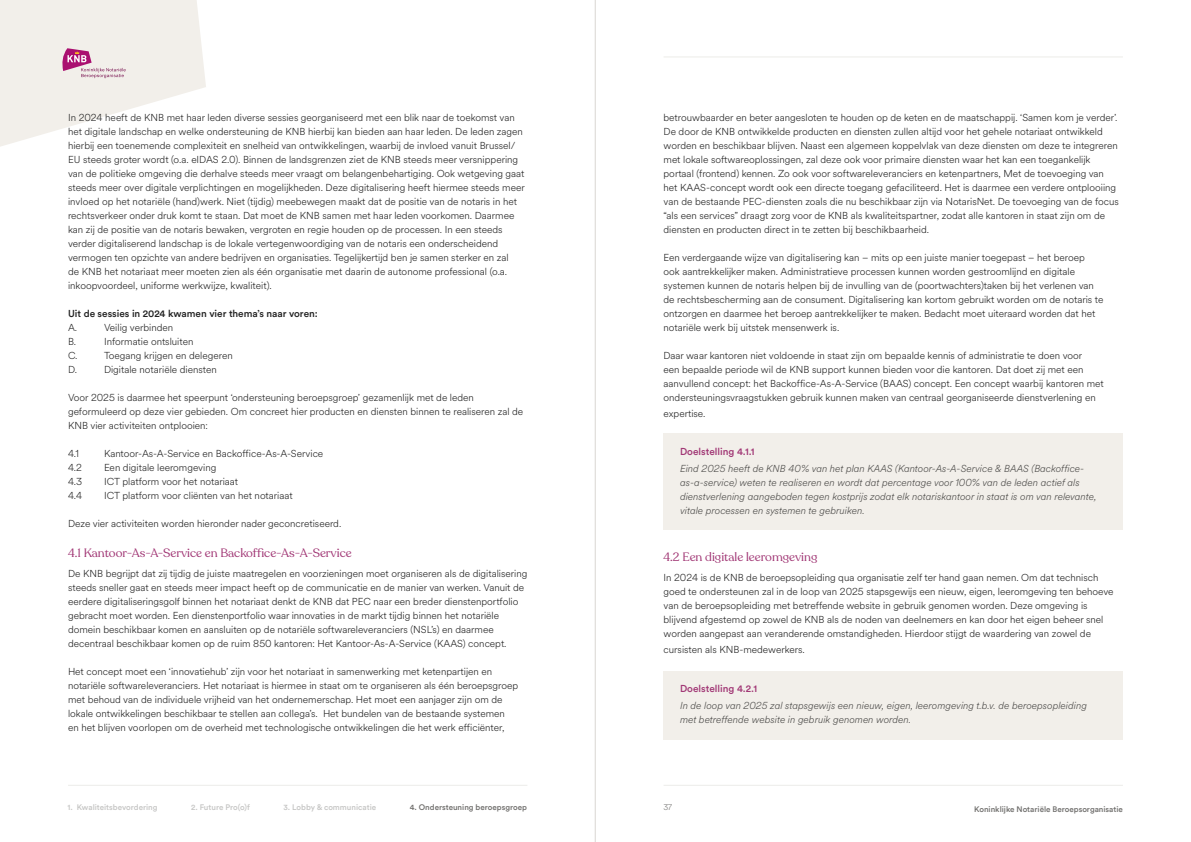
<style>
.page{position:relative;width:1191px;height:842px;background:#fff}
.page>*{position:absolute;margin:0;border:0;box-sizing:border-box;transform-origin:0 0}
.t1{font:12px "Recoleta";color:#a13775}
.t2{font:300 10px/14px "Circular Spotify Text";color:#222}
.t3{font:italic 300 10px/14px "Circular Spotify Text";color:#4d4c4a}
.t4{font:500 10px "Circular Std";color:#222}
.t5{font:500 10px "Circular Std";color:#a13775}
.t6{font:500 8px "Circular Std";color:#71706e}
.t7{font:500 8px "Circular Std";color:#c6c6c5}
.t8{font:300 8px "Circular Spotify Text";color:#71706e}
</style>
<div class="page">
<hr style="left:663px;top:785px;width:460px;height:1px;background:#d9d7d2">
<hr style="left:68px;top:785px;width:459px;height:1px;background:#d9d7d2">
<hr style="left:663px;top:57px;width:460px;height:1px;background:#d9d7d2">
<hr style="left:595px;top:0;width:1px;height:842px;background:#d9d7d2">
<svg style="left:0;top:0;width:206px;height:147px"></svg>
<div style="left:663px;top:434px;width:459px;height:96px;background:#f2efea"></div>
<div style="left:663px;top:671px;width:459px;height:68px;background:#f2efea"></div>
<p class="t2" style="left:68px;top:111px;width:458px">In 2024 heeft de KNB met haar leden diverse sessies georganiseerd met een blik naar de toekomst van het digitale landschap en welke ondersteuning de KNB hierbij kan bieden aan haar leden. De leden zagen hierbij een toenemende complexiteit en snelheid van ontwikkelingen, waarbij de invloed vanuit Brussel/ EU steeds groter wordt (o.a. eIDAS 2.0). Binnen de landsgrenzen ziet de KNB steeds meer versnippering van de politieke omgeving die derhalve steeds meer vraagt om belangenbehartiging. Ook wetgeving gaat steeds meer over digitale verplichtingen en mogelijkheden. Deze digitalisering heeft hiermee steeds meer invloed op het notariële (hand)werk. Niet (tijdig) meebewegen maakt dat de positie van de notaris in het rechtsverkeer onder druk komt te staan. Dat moet de KNB samen met haar leden voorkomen. Daarmee kan zij de positie van de notaris bewaken, vergroten en regie houden op de processen. In een steeds verder digitaliserend landschap is de lokale vertegenwoordiging van de notaris een onderscheidend vermogen ten opzichte van andere bedrijven en organisaties. Tegelijkertijd ben je samen sterker en zal<br>de KNB het notariaat meer moeten zien als één organisatie met daarin de autonome professional (o.a. inkoopvoordeel, uniforme werkwijze, kwaliteit).</p>
<p class="t4" style="left:68px;top:307px;width:251px">Uit de sessies in 2024 kwamen vier thema’s naar voren:</p>
<p class="t2" style="left:68px;top:321px;width:11px">A.</p>
<p class="t2" style="left:104px;top:321px;width:71px">Veilig verbinden</p>
<p class="t2" style="left:68px;top:335px;width:10px">B.</p>
<p class="t2" style="left:104px;top:335px;width:91px">Informatie ontsluiten</p>
<p class="t2" style="left:68px;top:349px;width:11px">C.</p>
<p class="t2" style="left:104px;top:349px;width:130px">Toegang krijgen en delegeren</p>
<p class="t2" style="left:68px;top:363px;width:11px">D.</p>
<p class="t2" style="left:104px;top:363px;width:114px">Digitale notariële diensten</p>
<p class="t2" style="left:68px;top:391px;width:457px">Voor 2025 is daarmee het speerpunt ‘ondersteuning beroepsgroep’ gezamenlijk met de leden geformuleerd op deze vier gebieden. Om concreet hier producten en diensten binnen te realiseren zal de<br>KNB vier activiteiten ontplooien:</p>
<p class="t2" style="left:68px;top:447px;width:13px">4.1</p>
<p class="t2" style="left:104px;top:447px;width:221px">Kantoor-As-A-Service en Backoffice-As-A-Service</p>
<p class="t2" style="left:68px;top:461px;width:15px">4.2</p>
<p class="t2" style="left:104px;top:461px;width:114px">Een digitale leeromgeving</p>
<p class="t2" style="left:68px;top:475px;width:16px">4.3</p>
<p class="t2" style="left:104px;top:475px;width:136px">ICT platform voor het notariaat</p>
<p class="t2" style="left:68px;top:489px;width:16px">4.4</p>
<p class="t2" style="left:104px;top:489px;width:190px">ICT platform voor cliënten van het notariaat</p>
<p class="t2" style="left:68px;top:517px;width:275px">Deze vier activiteiten worden hieronder nader geconcretiseerd.</p>
<p class="t1" style="left:68px;top:545px;width:285px">4.1 Kantoor-As-A-Service en Backoffice-As-A-Service</p>
<p class="t2" style="left:68px;top:566px;width:461px">De KNB begrijpt dat zij tijdig de juiste maatregelen en voorzieningen moet organiseren als de digitalisering steeds sneller gaat en steeds meer impact heeft op de communicatie en de manier van werken. Vanuit de eerdere digitaliseringsgolf binnen het notariaat denkt de KNB dat PEC naar een breder dienstenportfolio gebracht moet worden. Een dienstenportfolio waar innovaties in de markt tijdig binnen het notariële domein beschikbaar komen en aansluiten op de notariële softwareleveranciers (NSL’s) en daarmee decentraal beschikbaar komen op de ruim 850 kantoren: Het Kantoor-As-A-Service (KAAS) concept.</p>
<p class="t2" style="left:68px;top:664px;width:452px">Het concept moet een ‘innovatiehub’ zijn voor het notariaat in samenwerking met ketenpartijen en notariële softwareleveranciers. Het notariaat is hiermee in staat om te organiseren als één beroepsgroep met behoud van de individuele vrijheid van het ondernemerschap. Het moet een aanjager zijn om de lokale ontwikkelingen beschikbaar te stellen aan collega’s. Het bundelen van de bestaande systemen<br>en het blijven voorlopen om de overheid met technologische ontwikkelingen die het werk efficiënter,</p>
<p class="t7" style="left:68px;top:802px;width:91px">1. Kwaliteitsbevordering</p>
<p class="t7" style="left:191px;top:802px;width:60px">2. Future Pro(o)f</p>
<p class="t7" style="left:283px;top:802px;width:94px">3. Lobby &amp; communicatie</p>
<p class="t6" style="left:410px;top:802px;width:119px">4. Ondersteuning beroepsgroep</p>
<p class="t2" style="left:663px;top:111px;width:457px">betrouwbaarder en beter aangesloten te houden op de keten en de maatschappij. ‘Samen kom je verder’.<br>De door de KNB ontwikkelde producten en diensten zullen altijd voor het gehele notariaat ontwikkeld worden en beschikbaar blijven. Naast een algemeen koppelvlak van deze diensten om deze te integreren met lokale softwareoplossingen, zal deze ook voor primaire diensten waar het kan een toegankelijk portaal (frontend) kennen. Zo ook voor softwareleveranciers en ketenpartners, Met de toevoeging van het KAAS-concept wordt ook een directe toegang gefaciliteerd. Het is daarmee een verdere ontplooiing van de bestaande PEC-diensten zoals die nu beschikbaar zijn via NotarisNet. De toevoeging van de focus “als een services” draagt zorg voor de KNB als kwaliteitspartner, zodat alle kantoren in staat zijn om de diensten en producten direct in te zetten bij beschikbaarheid.</p>
<p class="t2" style="left:663px;top:251px;width:441px">Een verdergaande wijze van digitalisering kan – mits op een juiste manier toegepast – het beroep ook aantrekkelijker maken. Administratieve processen kunnen worden gestroomlijnd en digitale systemen kunnen de notaris helpen bij de invulling van de (poortwachters)taken bij het verlenen van de rechtsbescherming aan de consument. Digitalisering kan kortom gebruikt worden om de notaris te ontzorgen en daarmee het beroep aantrekkelijker te maken. Bedacht moet uiteraard worden dat het notariële werk bij uitstek mensenwerk is.</p>
<p class="t2" style="left:663px;top:349px;width:442px">Daar waar kantoren niet voldoende in staat zijn om bepaalde kennis of administratie te doen voor<br>een bepaalde periode wil de KNB support kunnen bieden voor die kantoren. Dat doet zij met een aanvullend concept: het Backoffice-As-A-Service (BAAS) concept. Een concept waarbij kantoren met ondersteuningsvraagstukken gebruik kunnen maken van centraal georganiseerde dienstverlening en</p>
<p class="t2" style="left:663px;top:407px;width:44px">expertise.</p>
<p class="t5" style="left:680px;top:445px;width:76px">Doelstelling 4.1.1</p>
<p class="t3" style="left:680px;top:461px;width:418px">Eind 2025 heeft de KNB 40% van het plan KAAS (Kantoor-As-A-Service &amp; BAAS (Backoffice&shy;as-a-service) weten te realiseren en wordt dat percentage voor 100% van de leden actief als dienstverlening aangeboden tegen kostprijs zodat elk notariskantoor in staat is om van relevante, vitale processen en systemen te gebruiken.</p>
<p class="t1" style="left:663px;top:549px;width:155px">4.2 Een digitale leeromgeving</p>
<p class="t2" style="left:663px;top:570px;width:451px">In 2024 is de KNB de beroepsopleiding qua organisatie zelf ter hand gaan nemen. Om dat technisch goed te ondersteunen zal in de loop van 2025 stapsgewijs een nieuw, eigen, leeromgeving ten behoeve van de beroepsopleiding met betreffende website in gebruik genomen worden. Deze omgeving is blijvend afgestemd op zowel de KNB als de noden van deelnemers en kan door het eigen beheer snel worden aangepast aan veranderende omstandigheden. Hierdoor stijgt de waardering van zowel de</p>
<p class="t2" style="left:663px;top:642px;width:143px">cursisten als KNB-medewerkers.</p>
<p class="t5" style="left:680px;top:682px;width:79px">Doelstelling 4.2.1</p>
<p class="t3" style="left:680px;top:699px;width:408px">In de loop van 2025 zal stapsgewijs een nieuw, eigen, leeromgeving t.b.v. de beroepsopleiding met betreffende website in gebruik genomen worden.</p>
<p class="t8" style="left:663px;top:802px;width:10px">37</p>
<p class="t6" style="left:974px;top:804px;width:150px">Koninklijke Notariële Beroepsorganisatie</p>
</div>
